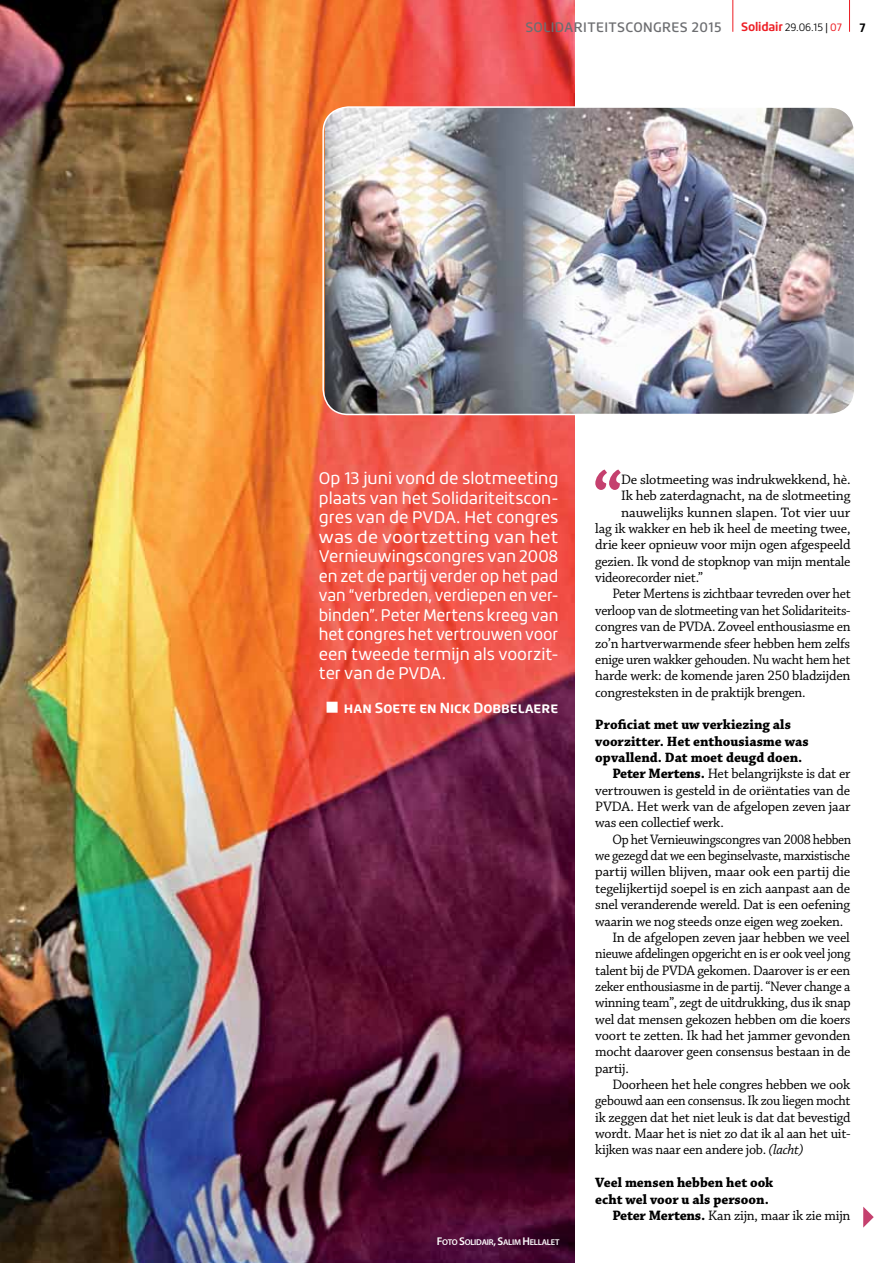
<style>
.page{position:relative;width:893px;height:1263px;background:#fff}
.page>*{position:absolute;margin:0;border:0;box-sizing:border-box;transform-origin:0 0}
.t1{font:700 64.65px "Chaparral Pro";color:#c5406e}
.t2{font:16.5px/19.5px "Roihu";color:#fff;text-align:justify}
.t3{font:14.4px/16.4px "Chaparral Pro";letter-spacing:-.02em;color:#000;text-align:justify}
.t4{font:14.4px "Chaparral Pro";letter-spacing:-.02em;color:#000;scale:.95 1}
.t5{font:14.4px "Chaparral Pro";letter-spacing:-.02em;color:#000;scale:.94 1}
.t6{font:14.4px "Chaparral Pro";letter-spacing:-.02em;color:#000;scale:.96 1}
.t7{font:14.4px "Chaparral Pro";letter-spacing:-.02em;color:#000;scale:.93 1}
.t8{font:700 14.4px "Roihu";color:#fff}
.t9{font:700 14.25px/16.4px "Chaparral Pro";color:#000}
.t10{font:500 13.5px "Roihu";letter-spacing:.025em;color:#6d6e71}
.t11{font:700 12px "Roihu";letter-spacing:-.015em;color:#ed1d24}
.t12{font:700 12px "Roihu";color:#000}
.t13{font:600 8.4px "Myriad Pro";letter-spacing:-.03em;color:#fff}
.s1{font-weight:300;font-size:10.5px;color:#000}
.s2{font-weight:400;font-size:10.5px;color:#000}
.s3{font-weight:400;font-size:10.5px}
.s4{font-size:11.25px}
.s5{font-weight:700}
.s6{font-style:italic}
</style>
<div class="page">
<img style="left:0;top:0;width:574px;height:1263px">
<img style="left:325px;top:107px;width:527px;height:307px">
<div style="left:322px;top:106px;width:533px;height:309px;border:2px solid #fff;border-radius:26px"></div>
<svg style="left:863px;top:1206px;width:11px;height:21px"></svg>
<hr style="left:732px;top:0;width:1px;height:32px;background:#ed1d24">
<hr style="left:849px;top:0;width:1px;height:32px;background:#ed1d24">
<svg style="left:327px;top:701px;width:11px;height:11px"></svg>
<p class="t10" style="left:525px;top:19px;width:198px">SOLIDARITEITSCONGRES 2015</p>
<p class="t11" style="left:741px;top:20px;width:102px">Solidair <span class="s1">29.06.15</span> <span class="s2">|</span> <span class="s3">07</span></p>
<p class="t12" style="left:859px;top:21px;width:8px">7</p>
<p class="t2" style="left:319px;top:469px;width:241px">Op 13 juni vond de slotmeeting plaats van het Solidariteitscon&shy;gres van de PVDA. Het congres was de voortzetting van het Vernieuwingscongres van 2008 en zet de partij verder op het pad van “verbreden, verdiepen en ver&shy;binden”. Peter Mertens kreeg van het congres het vertrouwen voor een tweede termijn als voorzit&shy;ter van de PVDA.</p>
<p class="t8" style="left:344px;top:699px;width:216px">han Soete en Nick Dobbelaere</p>
<p class="t13" style="left:437px;top:1236px;width:124px"><span class="s4">F</span>OTO <span class="s4">S</span>OLIDAIR<span class="s4">, S</span>ALIM <span class="s4">H</span>ELLALET</p>
<h1 class="t1" style="left:592px;top:458px;width:32px">“</h1>
<p class="t3" style="left:621px;top:472px;width:231px">De slotmeeting was indrukwekkend, hè.</p>
<p class="t3" style="left:621px;top:488px;width:231px">Ik heb zaterdagnacht, na de slotmeeting</p>
<p class="t3" style="left:621px;top:505px;width:231px">nauwelijks kunnen slapen. Tot vier uur</p>
<p class="t3" style="left:595px;top:521px;width:257px">lag ik wakker en heb ik heel de meeting twee,</p>
<p class="t3" style="left:595px;top:537px;width:257px">drie keer opnieuw voor mijn ogen afgespeeld</p>
<p class="t3" style="left:595px;top:554px;width:257px">gezien. Ik vond de stopknop van mijn mentale</p>
<p class="t3" style="left:595px;top:570px;width:109px">videorecorder niet.”</p>
<p class="t3" style="left:612px;top:586px;width:240px">Peter Mertens is zichtbaar tevreden over het</p>
<p class="t4" style="left:595px;top:602px;width:270px">verloop van de slotmeeting van het Solidariteits-</p>
<p class="t3" style="left:595px;top:619px;width:257px">congres van de PVDA. Zoveel enthousiasme en</p>
<p class="t3" style="left:595px;top:635px;width:256px">zo’n hartverwarmende sfeer hebben hem zelfs</p>
<p class="t6" style="left:595px;top:651px;width:267px">enige uren wakker gehouden. Nu wacht hem het</p>
<p class="t3" style="left:595px;top:668px;width:257px">harde werk: de komende jaren 250 bladzijden</p>
<p class="t3" style="left:595px;top:684px;width:212px">congresteksten in de praktijk brengen.</p>
<p class="t9" style="left:595px;top:717px;width:215px">Proficiat met uw verkiezing als voorzitter. Het enthousiasme was opvallend. Dat moet deugd doen.</p>
<p class="t3" style="left:595px;top:766px;width:257px;text-indent:17px"><span class="s5">Peter Mertens.</span> Het belangrijkste is dat er vertrouwen is gesteld in de oriëntaties van de PVDA. Het werk van de afgelopen zeven jaar was een collectief werk.</p>
<p class="t7" style="left:612px;top:831px;width:259px">Op het Vernieuwingscongres van 2008 hebben</p>
<p class="t5" style="left:595px;top:847px;width:273px">we gezegd dat we een beginselvaste, marxistische</p>
<p class="t3" style="left:595px;top:864px;width:256px">partij willen blijven, maar ook een partij die</p>
<p class="t3" style="left:595px;top:881px;width:256px">tegelijkertijd soepel is en zich aanpast aan de</p>
<p class="t3" style="left:595px;top:897px;width:256px">snel veranderende wereld. Dat is een oefening</p>
<p class="t3" style="left:595px;top:913px;width:249px">waarin we nog steeds onze eigen weg zoeken.</p>
<p class="t3" style="left:612px;top:930px;width:239px">In de afgelopen zeven jaar hebben we veel</p>
<p class="t5" style="left:595px;top:946px;width:273px">nieuwe afdelingen opgericht en is er ook veel jong</p>
<p class="t3" style="left:595px;top:962px;width:257px">talent bij de PVDA gekomen. Daarover is er een</p>
<p class="t4" style="left:595px;top:978px;width:270px">zeker enthousiasme in de partij. “Never change a</p>
<p class="t6" style="left:595px;top:995px;width:267px">winning team”, zegt de uitdrukking, dus ik snap</p>
<p class="t3" style="left:595px;top:1011px;width:257px">wel dat mensen gekozen hebben om die koers</p>
<p class="t3" style="left:595px;top:1028px;width:257px">voort te zetten. Ik had het jammer gevonden</p>
<p class="t3" style="left:595px;top:1044px;width:257px">mocht daarover geen consensus bestaan in de</p>
<p class="t3" style="left:595px;top:1060px;width:35px">partij.</p>
<p class="t3" style="left:612px;top:1077px;width:239px">Doorheen het hele congres hebben we ook</p>
<p class="t4" style="left:595px;top:1093px;width:270px">gebouwd aan een consensus. Ik zou liegen mocht</p>
<p class="t3" style="left:595px;top:1109px;width:257px">ik zeggen dat het niet leuk is dat dat bevestigd</p>
<p class="t3" style="left:595px;top:1126px;width:257px">wordt. Maar het is niet zo dat ik al aan het uit-</p>
<p class="t3" style="left:595px;top:1142px;width:210px">kijken was naar een andere job. <span class="s6">(lacht)</span></p>
<p class="t9" style="left:595px;top:1175px;width:179px">Veel mensen hebben het ook echt wel voor u als persoon.</p>
<p class="t3" style="left:612px;top:1208px;width:240px"><span class="s5">Peter Mertens.</span> Kan zijn, maar ik zie mijn</p>
</div>
